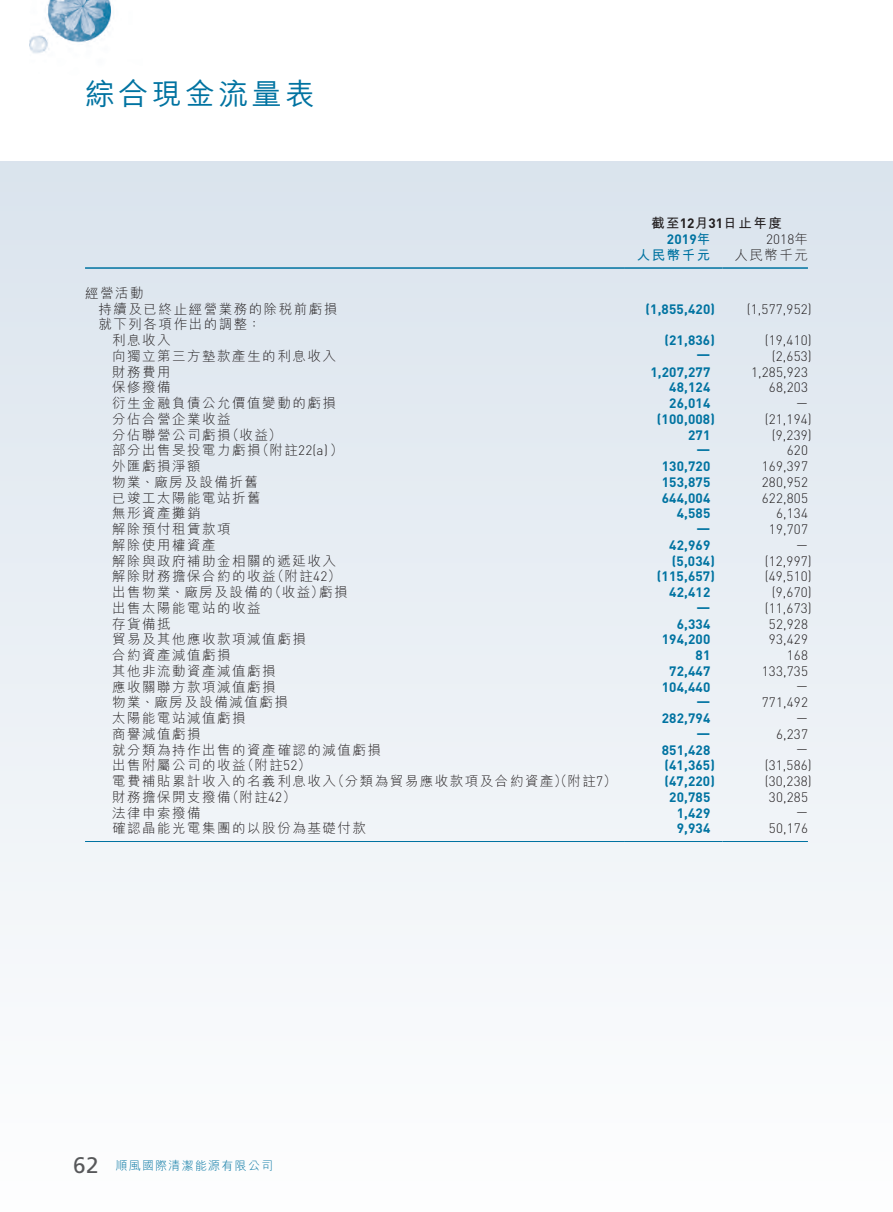
<style>
.page{position:relative;width:893px;height:1212px;background:#fff}
.page>*{position:absolute;margin:0;border:0;box-sizing:border-box;transform-origin:0 0}
.t1{font:500 30px "M Hei HK";letter-spacing:.11em;color:#0073a1}
._15_Table_Stub{font:300 13.5px "M Hei HK";letter-spacing:.115em;color:#231f20}
._01_Body_Text{font:300 13.5px "DIN Pro";letter-spacing:.015em;color:#231f20}
._01_Body_Text-2{font:700 13.5px "DIN Pro";letter-spacing:.01em;color:#0073a1}
._01_Body_Text-3{font:700 13.5px "M Hei HK";letter-spacing:.11em;color:#231f20}
._01_Body_Text-4{font:700 13.5px "M Hei HK";letter-spacing:.11em;color:#0073a1}
._01_Body_Text-5{font:300 13.5px "M Hei HK";letter-spacing:.115em;color:#231f20}
.t2{font:300 12px "M Hei HK";letter-spacing:.105em;color:#0073a1}
.s1{font-family:"DIN Pro"}
.s2{font-family:"M Hei HK"}
.s3{font-family:"Frutiger LT Std";font-weight:400;font-size:22.5px;color:#57585a}
</style>
<div class="page">
<div style="left:0;top:162px;width:893px;height:1050px;background:linear-gradient(to bottom,#dae3ed,#fdfefe)"></div>
<img style="left:29px;top:0;width:114px;height:173px">
<hr style="left:85px;top:267px;width:540px;height:2px;background:#0073a1">
<hr style="left:625px;top:267px;width:97px;height:2px;background:#0073a1">
<hr style="left:722px;top:267px;width:86px;height:2px;background:#0073a1">
<hr style="left:85px;top:841px;width:540px;height:1px;background:#0073a1">
<hr style="left:625px;top:841px;width:97px;height:1px;background:#0073a1">
<hr style="left:722px;top:841px;width:86px;height:1px;background:#0073a1">
<h1 class="t1" style="left:85px;top:73px;width:232px">綜合現金流量表</h1>
<p class="_01_Body_Text-3" style="left:651px;top:213px;width:132px">截至<span class="s1">12</span>月<span class="s1">31</span>日止年度</p>
<p class="_01_Body_Text-2" style="left:667px;top:230px;width:45px">2019<span class="s2">年</span></p>
<p class="_01_Body_Text" style="left:766px;top:230px;width:43px">2018<span class="s2">年</span></p>
<p class="_01_Body_Text-4" style="left:637px;top:245px;width:75px">人民幣千元</p>
<p class="_01_Body_Text-5" style="left:734px;top:248px;width:75px">人民幣千元</p>
<p class="_15_Table_Stub" style="left:85px;top:286px;width:60px">經營活動</p>
<p class="_15_Table_Stub" style="left:99px;top:302px;width:240px">持續及已終止經營業務的除稅前虧損</p>
<p class="_01_Body_Text-2" style="left:645px;top:299px;width:71px">(1,855,420)</p>
<p class="_01_Body_Text" style="left:747px;top:299px;width:66px">(1,577,952)</p>
<p class="_15_Table_Stub" style="left:99px;top:317px;width:164px">就下列各項作出的調整：</p>
<p class="_15_Table_Stub" style="left:112px;top:333px;width:60px">利息收入</p>
<p class="_01_Body_Text-2" style="left:664px;top:331px;width:52px">(21,836)</p>
<p class="_01_Body_Text" style="left:765px;top:331px;width:49px">(19,410)</p>
<p class="_15_Table_Stub" style="left:112px;top:349px;width:225px">向獨立第三方墊款產生的利息收入</p>
<p class="_01_Body_Text-2" style="left:697px;top:345px;width:15px">—</p>
<p class="_01_Body_Text" style="left:772px;top:347px;width:41px">(2,653)</p>
<p class="_15_Table_Stub" style="left:112px;top:365px;width:60px">財務費用</p>
<p class="_01_Body_Text-2" style="left:650px;top:362px;width:62px">1,207,277</p>
<p class="_01_Body_Text" style="left:751px;top:362px;width:58px">1,285,923</p>
<p class="_15_Table_Stub" style="left:112px;top:380px;width:60px">保修撥備</p>
<p class="_01_Body_Text-2" style="left:669px;top:378px;width:43px">48,124</p>
<p class="_01_Body_Text" style="left:769px;top:378px;width:41px">68,203</p>
<p class="_15_Table_Stub" style="left:112px;top:396px;width:225px">衍生金融負債公允價值變動的虧損</p>
<p class="_01_Body_Text-2" style="left:669px;top:394px;width:43px">26,014</p>
<p class="_01_Body_Text" style="left:796px;top:393px;width:13px">—</p>
<p class="_15_Table_Stub" style="left:112px;top:412px;width:120px">分佔合營企業收益</p>
<p class="_01_Body_Text-2" style="left:657px;top:410px;width:60px">(100,008)</p>
<p class="_01_Body_Text" style="left:765px;top:410px;width:49px">(21,194)</p>
<p class="_15_Table_Stub" style="left:112px;top:428px;width:171px">分佔聯營公司虧損（收益）</p>
<p class="_01_Body_Text-2" style="left:688px;top:425px;width:24px">271</p>
<p class="_01_Body_Text" style="left:772px;top:425px;width:41px">(9,239)</p>
<p class="_15_Table_Stub" style="left:112px;top:443px;width:233px">部分出售旻投電力虧損（附註<span class="s1">22(a)</span>）</p>
<p class="_01_Body_Text-2" style="left:697px;top:440px;width:15px">—</p>
<p class="_01_Body_Text" style="left:787px;top:441px;width:23px">620</p>
<p class="_15_Table_Stub" style="left:112px;top:459px;width:90px">外匯虧損淨額</p>
<p class="_01_Body_Text-2" style="left:662px;top:457px;width:50px">130,720</p>
<p class="_01_Body_Text" style="left:762px;top:457px;width:48px">169,397</p>
<p class="_15_Table_Stub" style="left:112px;top:475px;width:148px">物業、廠房及設備折舊</p>
<p class="_01_Body_Text-2" style="left:662px;top:473px;width:50px">153,875</p>
<p class="_01_Body_Text" style="left:762px;top:473px;width:48px">280,952</p>
<p class="_15_Table_Stub" style="left:112px;top:491px;width:150px">已竣工太陽能電站折舊</p>
<p class="_01_Body_Text-2" style="left:662px;top:488px;width:50px">644,004</p>
<p class="_01_Body_Text" style="left:762px;top:488px;width:48px">622,805</p>
<p class="_15_Table_Stub" style="left:112px;top:506px;width:90px">無形資產攤銷</p>
<p class="_01_Body_Text-2" style="left:677px;top:504px;width:35px">4,585</p>
<p class="_01_Body_Text" style="left:776px;top:504px;width:33px">6,134</p>
<p class="_15_Table_Stub" style="left:112px;top:522px;width:120px">解除預付租賃款項</p>
<p class="_01_Body_Text-2" style="left:697px;top:519px;width:15px">—</p>
<p class="_01_Body_Text" style="left:769px;top:520px;width:41px">19,707</p>
<p class="_15_Table_Stub" style="left:112px;top:538px;width:105px">解除使用權資產</p>
<p class="_01_Body_Text-2" style="left:669px;top:536px;width:43px">42,969</p>
<p class="_01_Body_Text" style="left:796px;top:534px;width:13px">—</p>
<p class="_15_Table_Stub" style="left:112px;top:554px;width:225px">解除與政府補助金相關的遞延收入</p>
<p class="_01_Body_Text-2" style="left:672px;top:551px;width:45px">(5,034)</p>
<p class="_01_Body_Text" style="left:765px;top:551px;width:49px">(12,997)</p>
<p class="_15_Table_Stub" style="left:112px;top:569px;width:230px">解除財務擔保合約的收益（附註<span class="s1">42</span>）</p>
<p class="_01_Body_Text-2" style="left:657px;top:567px;width:60px">(115,657)</p>
<p class="_01_Body_Text" style="left:765px;top:567px;width:49px">(49,510)</p>
<p class="_15_Table_Stub" style="left:112px;top:585px;width:237px">出售物業、廠房及設備的（收益）虧損</p>
<p class="_01_Body_Text-2" style="left:669px;top:583px;width:43px">42,412</p>
<p class="_01_Body_Text" style="left:772px;top:583px;width:41px">(9,670)</p>
<p class="_15_Table_Stub" style="left:112px;top:601px;width:150px">出售太陽能電站的收益</p>
<p class="_01_Body_Text-2" style="left:697px;top:597px;width:15px">—</p>
<p class="_01_Body_Text" style="left:765px;top:599px;width:49px">(11,673)</p>
<p class="_15_Table_Stub" style="left:112px;top:617px;width:60px">存貨備抵</p>
<p class="_01_Body_Text-2" style="left:677px;top:614px;width:35px">6,334</p>
<p class="_01_Body_Text" style="left:769px;top:614px;width:41px">52,928</p>
<p class="_15_Table_Stub" style="left:112px;top:632px;width:195px">貿易及其他應收款項減值虧損</p>
<p class="_01_Body_Text-2" style="left:662px;top:630px;width:50px">194,200</p>
<p class="_01_Body_Text" style="left:769px;top:630px;width:41px">93,429</p>
<p class="_15_Table_Stub" style="left:112px;top:648px;width:120px">合約資產減值虧損</p>
<p class="_01_Body_Text-2" style="left:696px;top:646px;width:16px">81</p>
<p class="_01_Body_Text" style="left:787px;top:646px;width:23px">168</p>
<p class="_15_Table_Stub" style="left:112px;top:664px;width:165px">其他非流動資產減值虧損</p>
<p class="_01_Body_Text-2" style="left:669px;top:662px;width:43px">72,447</p>
<p class="_01_Body_Text" style="left:762px;top:662px;width:48px">133,735</p>
<p class="_15_Table_Stub" style="left:112px;top:680px;width:165px">應收關聯方款項減值虧損</p>
<p class="_01_Body_Text-2" style="left:662px;top:677px;width:50px">104,440</p>
<p class="_01_Body_Text" style="left:796px;top:676px;width:13px">—</p>
<p class="_15_Table_Stub" style="left:112px;top:695px;width:178px">物業、廠房及設備減值虧損</p>
<p class="_01_Body_Text-2" style="left:697px;top:692px;width:15px">—</p>
<p class="_01_Body_Text" style="left:762px;top:693px;width:48px">771,492</p>
<p class="_15_Table_Stub" style="left:112px;top:711px;width:135px">太陽能電站減值虧損</p>
<p class="_01_Body_Text-2" style="left:662px;top:709px;width:50px">282,794</p>
<p class="_01_Body_Text" style="left:796px;top:708px;width:13px">—</p>
<p class="_15_Table_Stub" style="left:112px;top:727px;width:90px">商譽減值虧損</p>
<p class="_01_Body_Text-2" style="left:697px;top:723px;width:15px">—</p>
<p class="_01_Body_Text" style="left:776px;top:725px;width:33px">6,237</p>
<p class="_15_Table_Stub" style="left:112px;top:743px;width:270px">就分類為持作出售的資產確認的減值虧損</p>
<p class="_01_Body_Text-2" style="left:662px;top:740px;width:50px">851,428</p>
<p class="_01_Body_Text" style="left:796px;top:739px;width:13px">—</p>
<p class="_15_Table_Stub" style="left:112px;top:758px;width:200px">出售附屬公司的收益（附註<span class="s1">52</span>）</p>
<p class="_01_Body_Text-2" style="left:664px;top:756px;width:52px">(41,365)</p>
<p class="_01_Body_Text" style="left:765px;top:756px;width:49px">(31,586)</p>
<p class="_15_Table_Stub" style="left:112px;top:774px;width:506px">電費補貼累計收入的名義利息收入（分類為貿易應收款項及合約資產）（附註<span class="s1">7</span>）</p>
<p class="_01_Body_Text-2" style="left:664px;top:772px;width:52px">(47,220)</p>
<p class="_01_Body_Text" style="left:765px;top:772px;width:49px">(30,238)</p>
<p class="_15_Table_Stub" style="left:112px;top:790px;width:185px">財務擔保開支撥備（附註<span class="s1">42</span>）</p>
<p class="_01_Body_Text-2" style="left:669px;top:788px;width:43px">20,785</p>
<p class="_01_Body_Text" style="left:769px;top:788px;width:41px">30,285</p>
<p class="_15_Table_Stub" style="left:112px;top:806px;width:90px">法律申索撥備</p>
<p class="_01_Body_Text-2" style="left:677px;top:803px;width:35px">1,429</p>
<p class="_01_Body_Text" style="left:796px;top:802px;width:13px">—</p>
<p class="_15_Table_Stub" style="left:112px;top:821px;width:255px">確認晶能光電集團的以股份為基礎付款</p>
<p class="_01_Body_Text-2" style="left:677px;top:819px;width:35px">9,934</p>
<p class="_01_Body_Text" style="left:769px;top:819px;width:41px">50,176</p>
<p class="t2" style="left:73px;top:1159px;width:202px"><span class="s3">62</span> 順風國際清潔能源有限公司</p>
</div>
